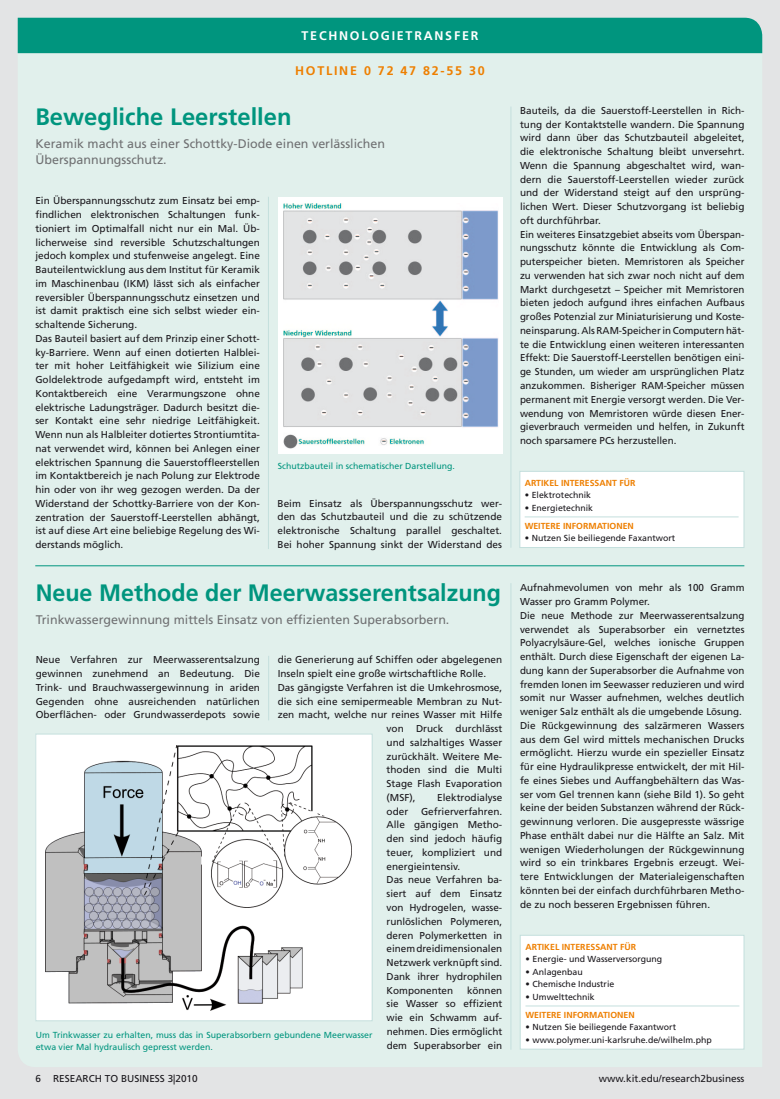
<style>
.page{position:relative;width:780px;height:1099px;background:#fff}
.page>*{position:absolute;margin:0;border:0;box-sizing:border-box;transform-origin:0 0}
.t1{font:700 23.75px "Frutiger LT Std";color:#00957e}
.t2{font:12.5px/16.2px "Frutiger LT Std";color:#707173}
.t3{font:700 12.5px "Frutiger LT Std";letter-spacing:.14em;color:#fff}
.t4{font:700 12.5px "Frutiger LT Std";letter-spacing:.14em;color:#ee7f00}
.t5{font:10px/13.8px "Frutiger LT Std";color:#1a171c}
.t6{font:8.75px "Frutiger LT Std";color:#1a171c}
.t7{font:8.75px/11.2px "Frutiger LT Std";color:#00957e}
.t8{font:700 8.75px "Frutiger LT Std";color:#ee7f00}
</style>
<div class="page">
<div style="left:0;top:0;width:780px;height:1098px;background:#e3e4e5"></div>
<div style="left:18px;top:53px;width:744px;height:1014px;background:#e1f0ec"></div>
<div style="left:18px;top:18px;width:744px;height:35px;background:#00957e"></div>
<hr style="left:35px;top:565px;width:709px;height:1px;background:#00957e">
<hr style="left:510px;top:106px;width:1px;height:441px;background:#c4dfdd">
<div style="left:519px;top:471px;width:225px;height:76px;background:#fff;border:1px solid #c4dfdd"></div>
<hr style="left:524px;top:516px;width:214px;height:1px;background:#c4dfdd">
<div style="left:520px;top:935px;width:224px;height:114px;background:#fff;border:1px solid #c4dfdd"></div>
<hr style="left:525px;top:1005px;width:214px;height:1px;background:#c4dfdd">
<hr style="left:268px;top:656px;width:1px;height:64px;background:#c4dfdd">
<hr style="left:510px;top:583px;width:1px;height:466px;background:#c4dfdd">
<div style="left:278px;top:197px;width:224px;height:256px;background:#fff"></div>
<img style="left:283px;top:204px;width:215px;height:244px">
<hr style="left:268px;top:197px;width:1px;height:352px;background:#c4dfdd">
<div style="left:36px;top:734px;width:336px;height:286px;background:#fff"></div>
<img style="left:46px;top:746px;width:305px;height:264px">
<div style="left:36px;top:733px;width:336px;height:287px;border:1px solid #c4dfdd"></div>
<p class="t3" style="left:301px;top:29px;width:178px">TECHNOLOGIETRANSFER</p>
<p class="t4" style="left:295px;top:63px;width:191px">HOTLINE 0 72 47 82-55 30</p>
<h1 class="t1" style="left:35px;top:103px;width:258px">Bewegliche Leerstellen</h1>
<p class="t2" style="left:35px;top:136px;width:351px">Keramik macht aus einer Schottky-Diode einen verlässlichen<br>Überspannungsschutz.</p>
<p class="t5" style="left:35px;top:194px;width:226px">Ein Überspannungsschutz zum Einsatz bei emp&shy;findlichen elektronischen Schaltungen funk&shy;tioniert im Optimalfall nicht nur ein Mal. Üb&shy;licherweise sind reversible Schutzschaltungen jedoch komplex und stufenweise angelegt. Eine Bauteilentwicklung aus dem Institut für Keramik im Maschinenbau (IKM) lässt sich als einfacher reversibler Überspannungsschutz einsetzen und ist damit praktisch eine sich selbst wieder ein&shy;schaltende Sicherung.<br>Das Bauteil basiert auf dem Prinzip einer Schott&shy;ky-Barriere. Wenn auf einen dotierten Halblei&shy;ter mit hoher Leitfähigkeit wie Silizium eine Goldelektrode aufgedampft wird, entsteht im Kontaktbereich eine Verarmungszone ohne elektrische Ladungsträger. Dadurch besitzt die&shy;ser Kontakt eine sehr niedrige Leitfähigkeit.<br>Wenn nun als Halbleiter dotiertes Strontiumtita&shy;nat verwendet wird, können bei Anlegen einer elektrischen Spannung die Sauerstoffleerstellen im Kontaktbereich je nach Polung zur Elektrode hin oder von ihr weg gezogen werden. Da der Widerstand der Schottky-Barriere von der Kon&shy;zentration der Sauerstoff-Leerstellen abhängt, ist auf diese Art eine beliebige Regelung des Wi&shy;derstands möglich.</p>
<p class="t7" style="left:278px;top:460px;width:178px">Schutzbauteil in schematischer Darstellung.</p>
<p class="t5" style="left:277px;top:496px;width:226px;text-align:justify">Beim Einsatz als Überspannungsschutz wer&shy;den das Schutzbauteil und die zu schützende elektronische Schaltung parallel geschaltet.<br>Bei hoher Spannung sinkt der Widerstand des</p>
<h1 class="t1" style="left:36px;top:578px;width:467px">Neue Methode der Meerwasserentsalzung</h1>
<p class="t2" style="left:36px;top:612px;width:415px">Trinkwassergewinnung mittels Einsatz von effizienten Superabsorbern.</p>
<p class="t5" style="left:36px;top:653px;width:226px;text-align:justify">Neue Verfahren zur Meerwasserentsalzung gewinnen zunehmend an Bedeutung. Die Trink- und Brauchwassergewinnung in ariden Gegenden ohne ausreichenden natürlichen Oberflächen- oder Grundwasserdepots sowie</p>
<p class="t5" style="left:278px;top:653px;width:226px">die Generierung auf Schiffen oder abgelegenen</p>
<p class="t5" style="left:278px;top:666px;width:210px">Inseln spielt eine große wirtschaftliche Rolle.</p>
<p class="t5" style="left:278px;top:680px;width:226px">Das gängigste Verfahren ist die Umkehrosmose,</p>
<p class="t5" style="left:278px;top:694px;width:226px">die sich eine semipermeable Membran zu Nut-</p>
<p class="t5" style="left:278px;top:708px;width:226px">zen macht, welche nur reines Wasser mit Hilfe</p>
<p class="t5" style="left:386px;top:721px;width:117px">von Druck durchlässt</p>
<p class="t5" style="left:386px;top:735px;width:117px">und salzhaltiges Wasser</p>
<p class="t5" style="left:386px;top:749px;width:117px">zurückhält. Weitere Me-</p>
<p class="t5" style="left:386px;top:763px;width:117px">thoden sind die Multi</p>
<p class="t5" style="left:386px;top:776px;width:117px">Stage Flash Evaporation</p>
<p class="t5" style="left:386px;top:790px;width:30px">(MSF),</p>
<p class="t5" style="left:437px;top:790px;width:67px">Elektrodialyse</p>
<p class="t5" style="left:386px;top:804px;width:23px">oder</p>
<p class="t5" style="left:386px;top:804px;width:117px;text-indent:35px">Gefrierverfahren.<br>Alle gängigen Metho&shy;den sind jedoch häufig teuer, kompliziert und energieintensiv.<br>Das neue Verfahren ba&shy;siert auf dem Einsatz von Hydrogelen, wasse&shy;runlöslichen Polymeren, deren Polymerketten in einem dreidimensionalen<br>Netzwerk verknüpft sind.<br>Dank ihrer hydrophilen<br>Komponenten</p>
<p class="t5" style="left:386px;top:983px;width:117px;text-align:justify;text-indent:80px">können sie Wasser so effizient wie ein Schwamm auf&shy;nehmen. Dies ermöglicht dem Superabsorber ein</p>
<p class="t7" style="left:36px;top:1029px;width:338px">Um Trinkwasser zu erhalten, muss das in Superabsorbern gebundene Meerwasser etwa vier Mal hydraulisch gepresst werden.</p>
<p class="t5" style="left:520px;top:103px;width:226px">Bauteils, da die Sauerstoff-Leerstellen in Rich&shy;tung der Kontaktstelle wandern. Die Spannung wird dann über das Schutzbauteil abgeleitet, die elektronische Schaltung bleibt unversehrt.<br>Wenn die Spannung abgeschaltet wird, wan&shy;dern die Sauerstoff-Leerstellen wieder zurück und der Widerstand steigt auf den ursprüng&shy;lichen Wert. Dieser Schutzvorgang ist beliebig oft durchführbar.<br>Ein weiteres Einsatzgebiet abseits vom Überspan&shy;nungsschutz könnte die Entwicklung als Com&shy;puterspeicher bieten. Memristoren als Speicher zu verwenden hat sich zwar noch nicht auf dem Markt durchgesetzt – Speicher mit Memristoren bieten jedoch aufgund ihres einfachen Aufbaus großes Potenzial zur Miniaturisierung und Koste&shy;neinsparung. Als RAM-Speicher in Computern hät&shy;te die Entwicklung einen weiteren interessanten Effekt: Die Sauerstoff-Leerstellen benötigen eini&shy;ge Stunden, um wieder am ursprünglichen Platz anzukommen. Bisheriger RAM-Speicher müssen permanent mit Energie versorgt werden. Die Ver&shy;wendung von Memristoren würde diesen Ener&shy;gieverbrauch vermeiden und helfen, in Zukunft noch sparsamere PCs herzustellen.</p>
<p class="t8" style="left:524px;top:477px;width:112px">ARTIKEL INTERESSANT FÜR</p>
<p class="t6" style="left:524px;top:490px;width:68px">• Elektrotechnik</p>
<p class="t6" style="left:524px;top:502px;width:70px">• Energietechnik</p>
<p class="t8" style="left:524px;top:520px;width:111px">WEITERE INFORMATIONEN</p>
<p class="t6" style="left:524px;top:533px;width:152px">• Nutzen Sie beiliegende Faxantwort</p>
<p class="t5" style="left:520px;top:581px;width:226px">Aufnahmevolumen von mehr als 100 Gramm Wasser pro Gramm Polymer.<br>Die neue Methode zur Meerwasserentsalzung verwendet als Superabsorber ein vernetztes Polyacrylsäure-Gel, welches ionische Gruppen enthält. Durch diese Eigenschaft der eigenen La&shy;dung kann der Superabsorber die Aufnahme von fremden Ionen im Seewasser reduzieren und wird somit nur Wasser aufnehmen, welches deutlich weniger Salz enthält als die umgebende Lösung.<br>Die Rückgewinnung des salzärmeren Wassers aus dem Gel wird mittels mechanischen Drucks ermöglicht. Hierzu wurde ein spezieller Einsatz für eine Hydraulikpresse entwickelt, der mit Hil&shy;fe eines Siebes und Auffangbehältern das Was&shy;ser vom Gel trennen kann (siehe Bild 1). So geht keine der beiden Substanzen während der Rück&shy;gewinnung verloren. Die ausgepresste wässrige Phase enthält dabei nur die Hälfte an Salz. Mit wenigen Wiederholungen der Rückgewinnung wird so ein trinkbares Ergebnis erzeugt. Wei&shy;tere Entwicklungen der Materialeigenschaften könnten bei der einfach durchführbaren Metho&shy;de zu noch besseren Ergebnissen führen.</p>
<p class="t8" style="left:525px;top:941px;width:112px">ARTIKEL INTERESSANT FÜR</p>
<p class="t6" style="left:525px;top:954px;width:138px">• Energie- und Wasserversorgung</p>
<p class="t6" style="left:525px;top:966px;width:59px">• Anlagenbau</p>
<p class="t6" style="left:525px;top:979px;width:90px">• Chemische Industrie</p>
<p class="t6" style="left:525px;top:991px;width:71px">• Umwelttechnik</p>
<p class="t8" style="left:525px;top:1009px;width:111px">WEITERE INFORMATIONEN</p>
<p class="t6" style="left:525px;top:1022px;width:152px">• Nutzen Sie beiliegende Faxantwort</p>
<p class="t6" style="left:525px;top:1034px;width:188px">• www.polymer.uni-karlsruhe.de/wilhelm.php</p>
<p class="t5" style="left:35px;top:1071px;width:164px">6 RESEARCH TO BUSINESS 3|2010</p>
<p class="t5" style="left:599px;top:1071px;width:147px">www.kit.edu/research2business</p>
</div>
